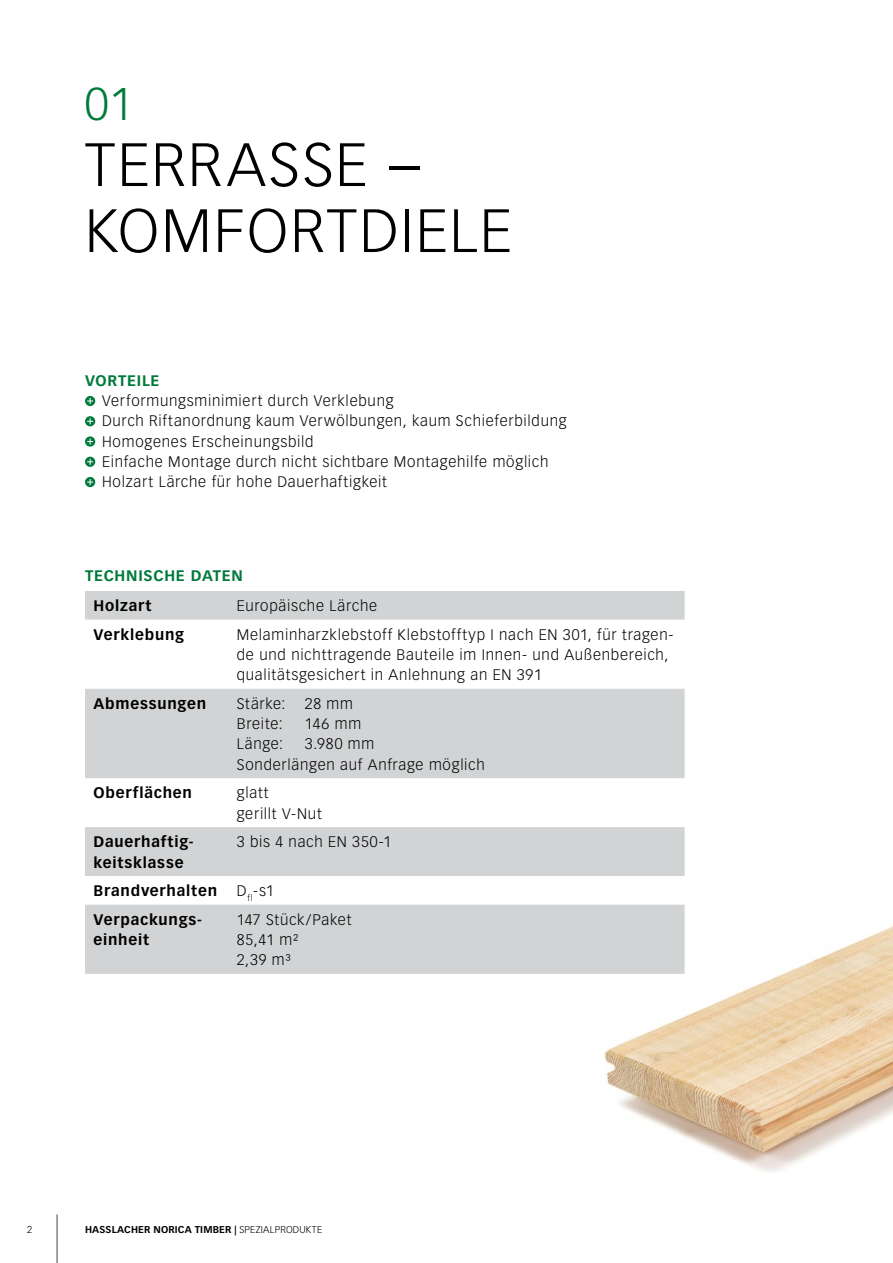
<style>
.page{position:relative;width:893px;height:1263px;background:#fff}
.page>*{position:absolute;margin:0;border:0;box-sizing:border-box;transform-origin:0 0}
.t1{font:300 60px/66px "Vectora LT Pro";letter-spacing:.035em;color:#000}
.t2{font:300 45px "Vectora LT Pro";color:#007a3b}
.t3{font:300 15px/20.2px "Vectora LT Pro";letter-spacing:.05em;color:#000}
.t4{font:700 15px/20.2px "Vectora LT Pro";letter-spacing:.055em;color:#000}
.t5{font:700 15px "Vectora LT Pro";letter-spacing:.05em;color:#007a3b}
.t6{font:700 9.75px "Vectora LT Pro";letter-spacing:.02em;color:#000}
.t7{font:300 9.75px "Vectora LT Pro";color:#000}
.s1{font-weight:300}
</style>
<div class="page">
<img style="left:604px;top:926px;width:289px;height:246px">
<svg style="left:85px;top:396px;width:10px;height:10px"></svg>
<svg style="left:87px;top:398px;width:6px;height:6px"></svg>
<svg style="left:85px;top:416px;width:10px;height:10px"></svg>
<svg style="left:87px;top:418px;width:6px;height:6px"></svg>
<svg style="left:85px;top:436px;width:10px;height:11px"></svg>
<svg style="left:87px;top:438px;width:6px;height:6px"></svg>
<svg style="left:85px;top:457px;width:10px;height:10px"></svg>
<svg style="left:87px;top:459px;width:6px;height:6px"></svg>
<svg style="left:85px;top:477px;width:10px;height:10px"></svg>
<svg style="left:87px;top:479px;width:6px;height:6px"></svg>
<svg style="left:85px;top:591px;width:600px;height:383px;fill:#d1d3d5"></svg>
<hr style="left:57px;top:1214px;width:1px;height:49px;background:#58595b">
<h2 class="t2" style="left:85px;top:77px;width:49px">01</h2>
<h1 class="t1" style="left:85px;top:132px;width:429px">TERRASSE –<br>KOMFORTDIELE</h1>
<p class="t5" style="left:85px;top:371px;width:76px">VORTEILE</p>
<p class="t3" style="left:102px;top:391px;width:466px">Verformungsminimiert durch Verklebung<br>Durch Riftanordnung kaum Verwölbungen, kaum Schieferbildung Homogenes Erscheinungsbild<br>Einfache Montage durch nicht sichtbare Montagehilfe möglich Holzart Lärche für hohe Dauerhaftigkeit</p>
<p class="t5" style="left:85px;top:567px;width:159px">TECHNISCHE DATEN</p>
<p class="t4" style="left:94px;top:596px;width:60px">Holzart</p>
<p class="t3" style="left:237px;top:596px;width:142px">Europäische Lärche</p>
<p class="t4" style="left:94px;top:624px;width:92px">Verklebung</p>
<p class="t3" style="left:237px;top:624px;width:438px">Melaminharzklebstoff Klebstofftyp I nach EN 301, für tragen&shy;de und nichttragende Bauteile im Innen- und Außenbereich, qualitätsgesichert in Anlehnung an EN 391</p>
<p class="t4" style="left:94px;top:693px;width:114px">Abmessungen</p>
<p class="t3" style="left:237px;top:693px;width:50px">Stärke:</p>
<p class="t3" style="left:305px;top:693px;width:50px">28 mm</p>
<p class="t3" style="left:237px;top:714px;width:47px">Breite:</p>
<p class="t3" style="left:305px;top:714px;width:58px">146 mm</p>
<p class="t3" style="left:237px;top:734px;width:48px">Länge:</p>
<p class="t3" style="left:237px;top:734px;width:249px;text-indent:68px">3.980 mm<br>Sonderlängen auf Anfrage möglich</p>
<p class="t4" style="left:94px;top:783px;width:100px">Oberflächen</p>
<p class="t3" style="left:237px;top:783px;width:86px">glatt<br>gerillt V-Nut</p>
<p class="t4" style="left:94px;top:832px;width:102px">Dauerhaftig&shy;keitsklasse</p>
<p class="t3" style="left:237px;top:832px;width:156px">3 bis 4 nach EN 350-1</p>
<p class="t4" style="left:94px;top:881px;width:125px">Brandverhalten</p>
<p class="t3" style="left:237px;top:881px;width:39px">D<sub>fl</sub>-s1</p>
<p class="t4" style="left:94px;top:909px;width:110px">Verpackungs&shy;einheit</p>
<p class="t3" style="left:237px;top:909px;width:116px">147 Stück/Paket<br>85,41 m²<br>2,39 m³</p>
<p class="t7" style="left:27px;top:1224px;width:7px">2</p>
<p class="t6" style="left:85px;top:1224px;width:239px">HASSLACHER NORICA TIMBER | <span class="s1">SPEZIALPRODUKTE</span></p>
</div>
